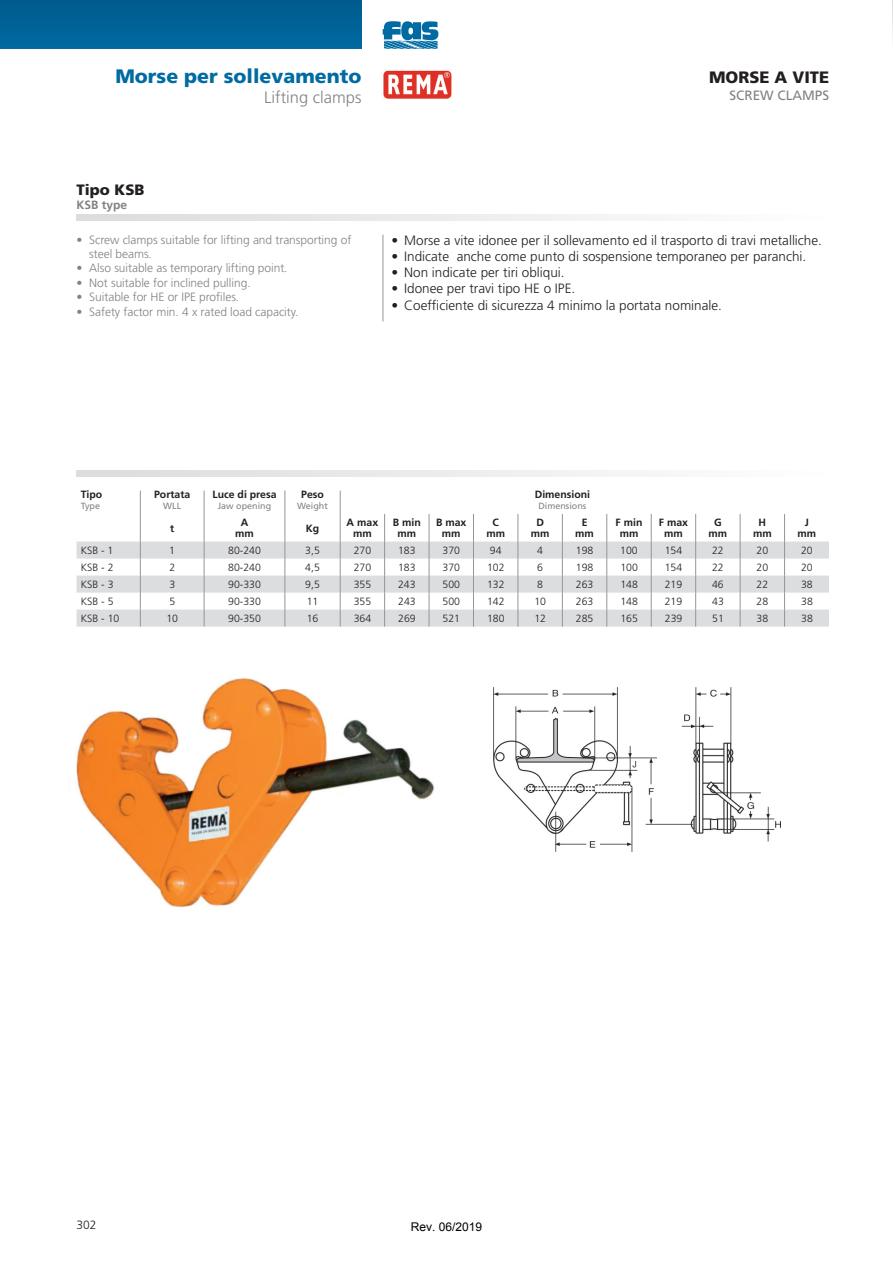
<style>
.page{position:relative;width:893px;height:1263px;background:#fff}
.page>*{position:absolute;margin:0;border:0;box-sizing:border-box;transform-origin:0 0}
.t1{font:900 19.5px "Frutiger";color:#006ba3}
.t2{font:300 16.5px "Frutiger";color:#808285}
.t3{font:900 16.5px "Frutiger";color:#231f20}
.t4{font:900 15px "Frutiger";color:#231f20}
.t5{font:300 13.5px "Frutiger";color:#231f20}
.t6{font:13.5px "Frutiger";color:#808285}
.t7{font:300 12px/14.4px "Frutiger";letter-spacing:-.005em;color:#808285}
.t8{font:12px "Arial";color:#000}
.t9{font:700 12px "Frutiger";color:#808285}
.t10{font:300 12px "Frutiger";color:#231f20}
.t11{font:300 10.5px "Frutiger";color:#231f20}
.t12{font:700 10.5px/10.5px "Frutiger";color:#231f20;text-align:center}
.t13{font:9px "Frutiger";color:#808285}
</style>
<div class="page">
<svg style="left:77px;top:541px;width:752px;height:86px;fill:#dcdddf"></svg>
<svg style="left:140px;top:490px;width:1px;height:137px"></svg>
<svg style="left:204px;top:490px;width:1px;height:137px"></svg>
<svg style="left:285px;top:490px;width:1px;height:137px"></svg>
<svg style="left:518px;top:514px;width:1px;height:113px"></svg>
<svg style="left:384px;top:514px;width:1px;height:113px"></svg>
<svg style="left:429px;top:514px;width:1px;height:113px"></svg>
<svg style="left:473px;top:514px;width:1px;height:113px"></svg>
<svg style="left:562px;top:514px;width:1px;height:113px"></svg>
<svg style="left:607px;top:514px;width:1px;height:113px"></svg>
<svg style="left:651px;top:514px;width:1px;height:113px"></svg>
<svg style="left:695px;top:514px;width:1px;height:113px"></svg>
<svg style="left:740px;top:514px;width:1px;height:113px"></svg>
<svg style="left:784px;top:514px;width:1px;height:113px"></svg>
<svg style="left:340px;top:490px;width:1px;height:137px"></svg>
<svg style="left:892px;top:0;width:1px;height:38px"></svg>
<svg style="left:77px;top:214px;width:552px;height:7px"></svg>
<hr style="left:383px;top:235px;width:1px;height:86px;background:#939598">
<svg style="left:77px;top:470px;width:552px;height:7px"></svg>
<img style="left:76px;top:677px;width:359px;height:230px">
<img style="left:493px;top:688px;width:287px;height:164px">
<svg style="left:383px;top:21px;width:55px;height:28px;background:#4693bc"></svg>
<div style="left:0;top:0;width:361px;height:49px;background:#006297"></div>
<img style="left:383px;top:70px;width:69px;height:29px">
<h1 class="t1" style="left:115px;top:65px;width:248px">Morse per sollevamento</h1>
<p class="t2" style="left:264px;top:88px;width:99px">Lifting clamps</p>
<p class="t4" style="left:77px;top:180px;width:69px">Tipo KSB</p>
<p class="t9" style="left:77px;top:198px;width:52px">KSB type</p>
<p class="t7" style="left:89px;top:232px;width:264px;text-indent:-13px">• Screw clamps suitable for lifting and transporting of steel beams.</p>
<p class="t7" style="left:77px;top:261px;width:213px">• Also suitable as temporary lifting point.</p>
<p class="t7" style="left:77px;top:276px;width:176px">• Not suitable for inclined pulling.</p>
<p class="t7" style="left:77px;top:290px;width:164px">• Suitable for HE or IPE profiles.</p>
<p class="t7" style="left:77px;top:304px;width:223px">• Safety factor min. 4 x rated load capacity.</p>
<p class="t3" style="left:709px;top:68px;width:122px">MORSE A VITE</p>
<p class="t6" style="left:729px;top:87px;width:101px">SCREW CLAMPS</p>
<p class="t5" style="left:391px;top:232px;width:432px">• Morse a vite idonee per il sollevamento ed il trasporto di travi metalliche.</p>
<p class="t5" style="left:391px;top:249px;width:416px">• Indicate anche come punto di sospensione temporaneo per paranchi.</p>
<p class="t5" style="left:391px;top:265px;width:175px">• Non indicate per tiri obliqui.</p>
<p class="t5" style="left:391px;top:281px;width:185px">• Idonee per travi tipo HE o IPE.</p>
<p class="t5" style="left:391px;top:297px;width:332px">• Coefficiente di sicurezza 4 minimo la portata nominale.</p>
<p class="t12" style="left:81px;top:489px;width:23px">Tipo</p>
<p class="t13" style="left:81px;top:500px;width:21px">Type</p>
<p class="t12" style="left:154px;top:489px;width:38px">Portata</p>
<p class="t13" style="left:163px;top:500px;width:19px">WLL</p>
<p class="t12" style="left:212px;top:489px;width:65px">Luce di presa</p>
<p class="t13" style="left:218px;top:500px;width:55px">Jaw opening</p>
<p class="t12" style="left:301px;top:489px;width:24px">Peso</p>
<p class="t13" style="left:297px;top:500px;width:32px">Weight</p>
<p class="t12" style="left:535px;top:489px;width:57px">Dimensioni</p>
<p class="t13" style="left:538px;top:500px;width:50px">Dimensions</p>
<p class="t12" style="left:170px;top:523px;width:6px">t</p>
<p class="t12" style="left:235px;top:518px;width:20px">A mm</p>
<p class="t12" style="left:306px;top:523px;width:15px">Kg</p>
<p class="t12" style="left:347px;top:518px;width:33px">A max mm</p>
<p class="t12" style="left:393px;top:518px;width:30px">B min mm</p>
<p class="t12" style="left:436px;top:518px;width:32px">B max mm</p>
<p class="t12" style="left:486px;top:518px;width:20px">C mm</p>
<p class="t12" style="left:531px;top:518px;width:20px">D mm</p>
<p class="t12" style="left:575px;top:518px;width:20px">E mm</p>
<p class="t12" style="left:616px;top:518px;width:28px">F min mm</p>
<p class="t12" style="left:659px;top:518px;width:31px">F max mm</p>
<p class="t12" style="left:709px;top:518px;width:20px">G mm</p>
<p class="t12" style="left:753px;top:518px;width:20px">H mm</p>
<p class="t12" style="left:798px;top:518px;width:20px">J mm</p>
<p class="t11" style="left:81px;top:544px;width:34px">KSB - 1</p>
<p class="t11" style="left:169px;top:544px;width:7px">1</p>
<p class="t11" style="left:228px;top:544px;width:34px">80-240</p>
<p class="t11" style="left:305px;top:544px;width:16px">3,5</p>
<p class="t11" style="left:354px;top:544px;width:19px">270</p>
<p class="t11" style="left:398px;top:544px;width:19px">183</p>
<p class="t11" style="left:443px;top:544px;width:19px">370</p>
<p class="t11" style="left:490px;top:544px;width:13px">94</p>
<p class="t11" style="left:537px;top:544px;width:7px">4</p>
<p class="t11" style="left:576px;top:544px;width:19px">198</p>
<p class="t11" style="left:620px;top:544px;width:19px">100</p>
<p class="t11" style="left:665px;top:544px;width:19px">154</p>
<p class="t11" style="left:712px;top:544px;width:13px">22</p>
<p class="t11" style="left:756px;top:544px;width:13px">20</p>
<p class="t11" style="left:801px;top:544px;width:13px">20</p>
<p class="t11" style="left:81px;top:561px;width:34px">KSB - 2</p>
<p class="t11" style="left:169px;top:561px;width:7px">2</p>
<p class="t11" style="left:228px;top:561px;width:34px">80-240</p>
<p class="t11" style="left:305px;top:561px;width:16px">4,5</p>
<p class="t11" style="left:354px;top:561px;width:19px">270</p>
<p class="t11" style="left:398px;top:561px;width:19px">183</p>
<p class="t11" style="left:443px;top:561px;width:19px">370</p>
<p class="t11" style="left:487px;top:561px;width:19px">102</p>
<p class="t11" style="left:537px;top:561px;width:7px">6</p>
<p class="t11" style="left:576px;top:561px;width:19px">198</p>
<p class="t11" style="left:620px;top:561px;width:19px">100</p>
<p class="t11" style="left:665px;top:561px;width:19px">154</p>
<p class="t11" style="left:712px;top:561px;width:13px">22</p>
<p class="t11" style="left:757px;top:561px;width:13px">20</p>
<p class="t11" style="left:801px;top:561px;width:13px">20</p>
<p class="t11" style="left:81px;top:578px;width:34px">KSB - 3</p>
<p class="t11" style="left:169px;top:578px;width:7px">3</p>
<p class="t11" style="left:228px;top:578px;width:34px">90-330</p>
<p class="t11" style="left:305px;top:578px;width:16px">9,5</p>
<p class="t11" style="left:354px;top:578px;width:19px">355</p>
<p class="t11" style="left:398px;top:578px;width:19px">243</p>
<p class="t11" style="left:443px;top:578px;width:19px">500</p>
<p class="t11" style="left:487px;top:578px;width:19px">132</p>
<p class="t11" style="left:537px;top:578px;width:7px">8</p>
<p class="t11" style="left:576px;top:578px;width:19px">263</p>
<p class="t11" style="left:620px;top:578px;width:19px">148</p>
<p class="t11" style="left:665px;top:578px;width:19px">219</p>
<p class="t11" style="left:712px;top:578px;width:13px">46</p>
<p class="t11" style="left:757px;top:578px;width:13px">22</p>
<p class="t11" style="left:801px;top:578px;width:13px">38</p>
<p class="t11" style="left:81px;top:595px;width:34px">KSB - 5</p>
<p class="t11" style="left:169px;top:595px;width:7px">5</p>
<p class="t11" style="left:228px;top:595px;width:34px">90-330</p>
<p class="t11" style="left:307px;top:595px;width:13px">11</p>
<p class="t11" style="left:354px;top:595px;width:19px">355</p>
<p class="t11" style="left:398px;top:595px;width:19px">243</p>
<p class="t11" style="left:443px;top:595px;width:19px">500</p>
<p class="t11" style="left:487px;top:595px;width:19px">142</p>
<p class="t11" style="left:534px;top:595px;width:13px">10</p>
<p class="t11" style="left:576px;top:595px;width:19px">263</p>
<p class="t11" style="left:620px;top:595px;width:19px">148</p>
<p class="t11" style="left:665px;top:595px;width:19px">219</p>
<p class="t11" style="left:712px;top:595px;width:13px">43</p>
<p class="t11" style="left:757px;top:595px;width:13px">28</p>
<p class="t11" style="left:801px;top:595px;width:13px">38</p>
<p class="t11" style="left:81px;top:612px;width:40px">KSB - 10</p>
<p class="t11" style="left:166px;top:612px;width:13px">10</p>
<p class="t11" style="left:228px;top:612px;width:34px">90-350</p>
<p class="t11" style="left:307px;top:612px;width:13px">16</p>
<p class="t11" style="left:354px;top:612px;width:19px">364</p>
<p class="t11" style="left:398px;top:612px;width:19px">269</p>
<p class="t11" style="left:443px;top:612px;width:19px">521</p>
<p class="t11" style="left:487px;top:612px;width:19px">180</p>
<p class="t11" style="left:534px;top:612px;width:13px">12</p>
<p class="t11" style="left:576px;top:612px;width:19px">285</p>
<p class="t11" style="left:620px;top:612px;width:19px">165</p>
<p class="t11" style="left:665px;top:612px;width:19px">239</p>
<p class="t11" style="left:712px;top:612px;width:13px">51</p>
<p class="t11" style="left:757px;top:612px;width:13px">38</p>
<p class="t11" style="left:801px;top:612px;width:13px">38</p>
<p class="t10" style="left:77px;top:1218px;width:22px">302</p>
<p class="t8" style="left:411px;top:1219px;width:73px">Rev. 06/2019</p>
</div>
